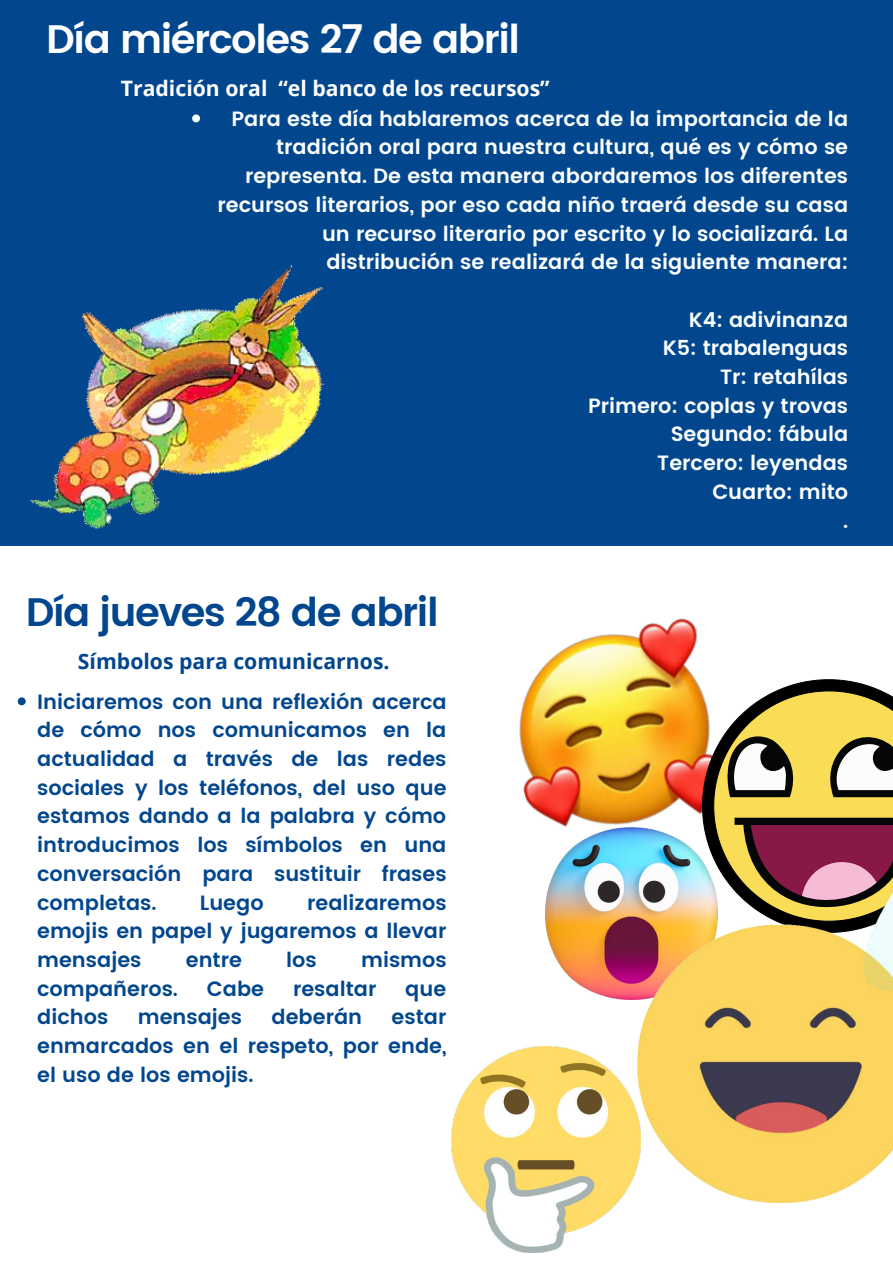
<style>
.page{position:relative;width:893px;height:1263px;background:#02468e}
.page>*{position:absolute;margin:0;border:0;box-sizing:border-box;transform-origin:0 0}
.t1{font:600 39.75px "Poppins";letter-spacing:-.035em;color:#fff}
.t2{font:600 39.75px "Poppins";letter-spacing:-.035em;color:#02468e}
.t3{font:700 21.23px "Open Sans";color:#fff}
.t4{font:700 21.23px "Open Sans";color:#02468e}
.t5{font:600 20.7px/28.7px "Poppins";color:#fcffff;text-align:right}
.t6{font:600 20.7px/28.7px "Poppins";color:#02468e;text-align:justify}
</style>
<div class="page">
<div style="left:0;top:546px;width:893px;height:717px;background:#fff"></div>
<img style="left:30px;top:265px;width:294px;height:264px">
<img style="left:519px;top:618px;width:183px;height:210px">
<svg style="left:192px;top:114px;width:8px;height:8px"></svg>
<svg style="left:702px;top:679px;width:180px;height:149px"></svg>
<svg style="left:713px;top:691px;width:180px;height:193px;background:#ae8b5e"></svg>
<img style="left:546px;top:828px;width:171px;height:171px">
<img style="left:631px;top:884px;width:262px;height:319px">
<img style="left:451px;top:1046px;width:189px;height:207px">
<svg style="left:18px;top:697px;width:8px;height:8px"></svg>
<h1 class="t1" style="left:46px;top:16px;width:475px">Día miércoles 27 de abril</h1>
<p class="t3" style="left:121px;top:74px;width:430px">Tradición oral “el banco de los recursos”</p>
<p class="t5" style="left:217px;top:104px;width:632px">Para este día hablaremos acerca de la importancia de la tradición oral para nuestra cultura, qué es y cómo se representa. De esta manera abordaremos los diferentes recursos literarios, por eso cada niño traerá desde su casa un recurso literario por escrito y lo socializará. La distribución se realizará de la siguiente manera:</p>
<p class="t5" style="left:588px;top:305px;width:262px">K4: adivinanza<br>K5: trabalenguas<br>Tr: retahílas<br>Primero: coplas y trovas<br>Segundo: fábula<br>Tercero: leyendas<br>Cuarto: mito<br>.</p>
<h1 class="t2" style="left:26px;top:589px;width:414px">Día jueves 28 de abril</h1>
<p class="t4" style="left:78px;top:646px;width:313px">Símbolos para comunicarnos.</p>
<p class="t6" style="left:37px;top:687px;width:411px">Iniciaremos con una reflexión acerca de cómo nos comunicamos en la actualidad a través de las redes sociales y los teléfonos, del uso que estamos dando a la palabra y cómo introducimos los símbolos en una conversación para sustituir frases completas.</p>
<p class="t6" style="left:37px;top:888px;width:411px;text-indent:270px">realizaremos emojis en papel y jugaremos a llevar mensajes</p>
<p class="t6" style="left:200px;top:888px;width:65px">Luego</p>
<p class="t6" style="left:186px;top:945px;width:58px">entre</p>
<p class="t6" style="left:286px;top:945px;width:32px">los</p>
<p class="t6" style="left:361px;top:945px;width:87px">mismos</p>
<p class="t6" style="left:37px;top:974px;width:142px">compañeros.</p>
<p class="t6" style="left:207px;top:974px;width:59px">Cabe</p>
<p class="t6" style="left:293px;top:974px;width:85px">resaltar</p>
<p class="t6" style="left:405px;top:974px;width:42px">que</p>
<p class="t6" style="left:37px;top:1003px;width:73px">dichos</p>
<p class="t6" style="left:138px;top:1003px;width:106px">mensajes</p>
<p class="t6" style="left:271px;top:1003px;width:92px">deberán</p>
<p class="t6" style="left:37px;top:1003px;width:411px;text-indent:354px">estar enmarcados en el respeto, por ende, el uso de los emojis.</p>
</div>
